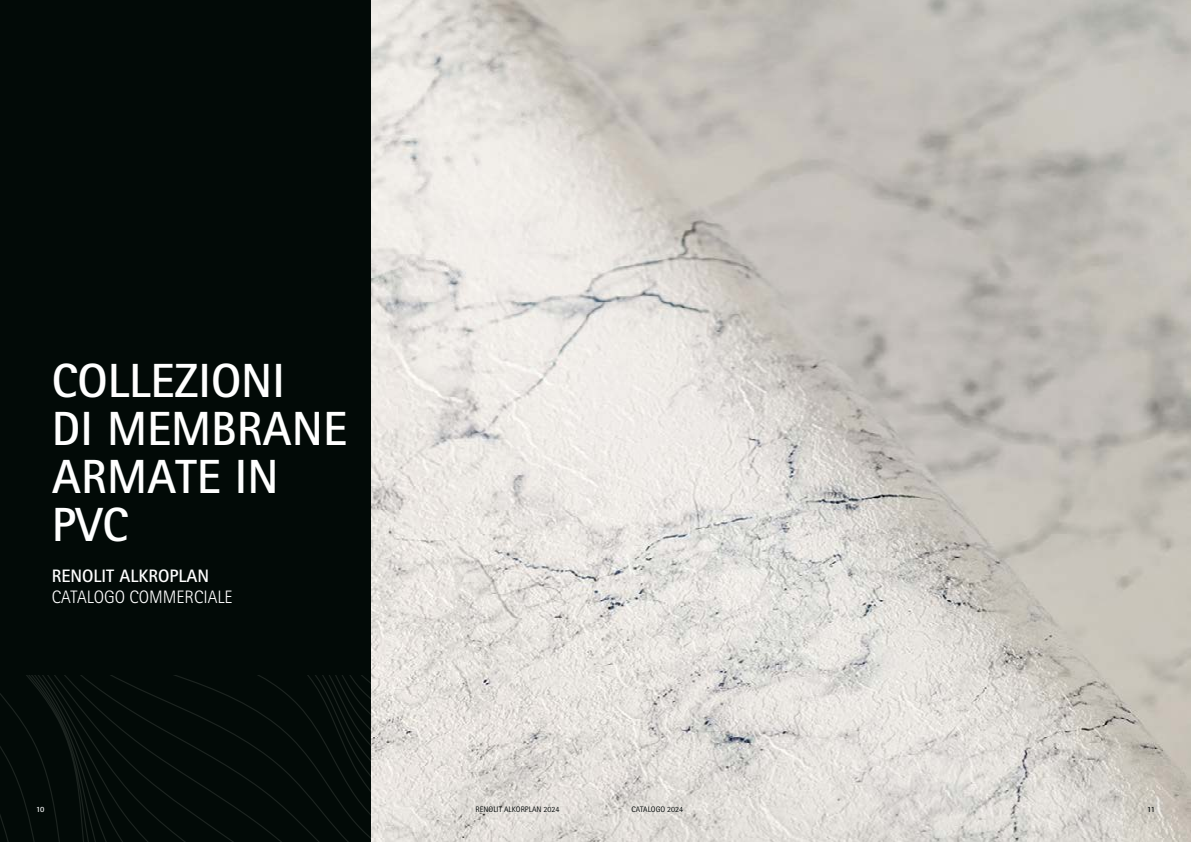
<style>
.page{position:relative;width:1191px;height:842px;background:#020a07}
.page>*{position:absolute;margin:0;border:0;box-sizing:border-box;transform-origin:0 0}
.t1{font:700 48px/48px "Rotis Sans Serif Pro";color:#fff}
.t2{font:300 18px "Rotis Sans Serif Pro";color:#fff}
.t3{font:700 18px "Rotis Sans Serif Pro";color:#fff}
.t4{font:8px "Rotis Sans Serif Pro";color:#28302c}
.t5{font:8px "Rotis Sans Serif Pro";color:#080d0d}
.t6{font:700 8px "Rotis Sans Serif Pro";color:#fff}
.t7{font:700 8px "Rotis Sans Serif Pro";color:#080d0d}
</style>
<div class="page">
<svg style="left:0;top:675px;width:372px;height:167px"></svg>
<img style="left:372px;top:0;width:819px;height:842px">
<p class="t1" style="left:52px;top:356px;width:297px">COLLEZIONI<br>DI MEMBRANE<br>ARMATE IN<br>PVC</p>
<p class="t3" style="left:52px;top:564px;width:159px">RENOLIT ALKROPLAN</p>
<p class="t2" style="left:52px;top:587px;width:182px">CATALOGO COMMERCIALE</p>
<p class="t6" style="left:36px;top:804px;width:10px">10</p>
<p class="t4" style="left:475px;top:804px;width:85px">RENOLIT ALKORPLAN 2024</p>
<p class="t5" style="left:631px;top:804px;width:53px">CATALOGO 2024</p>
<p class="t7" style="left:1147px;top:804px;width:9px">11</p>
</div>
